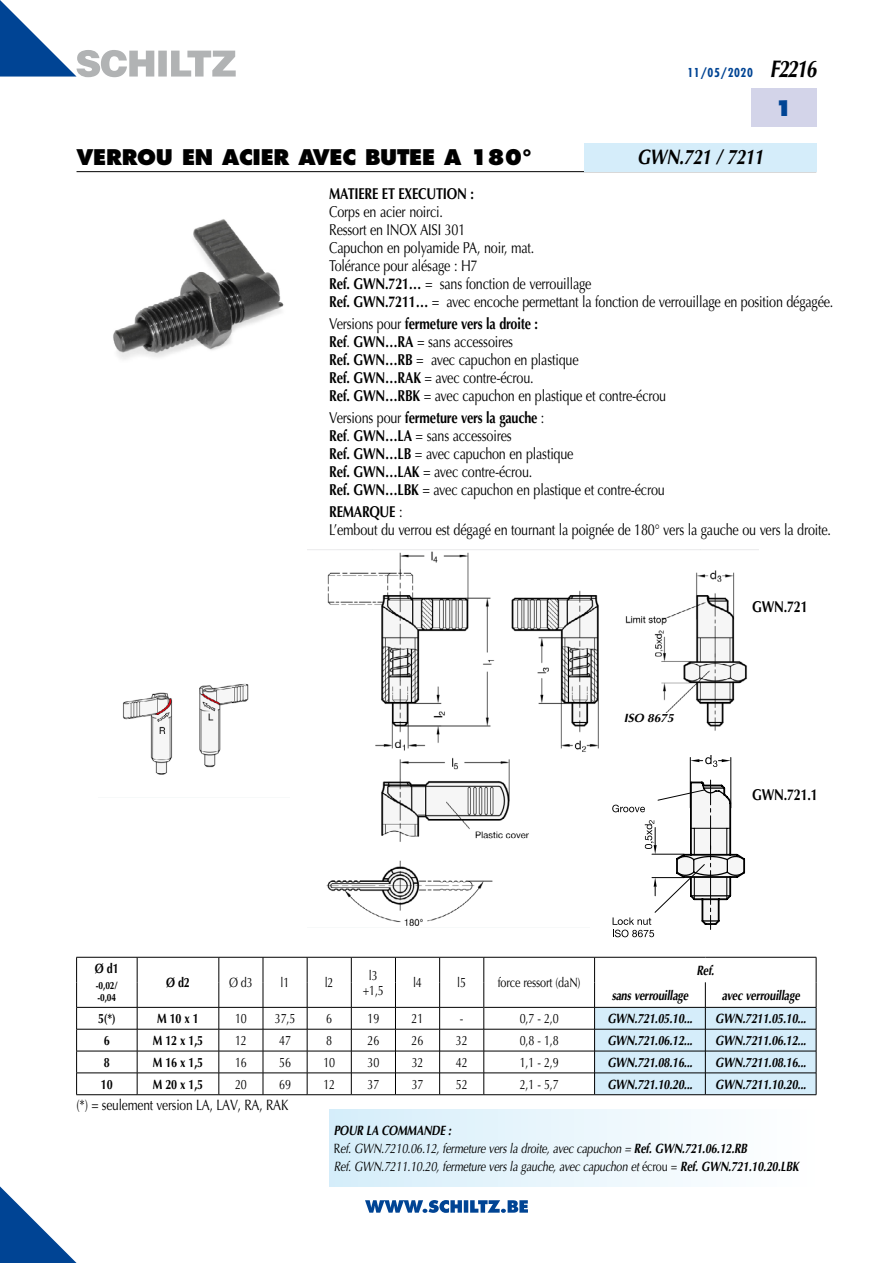
<style>
.page{position:relative;width:893px;height:1263px;background:#fff}
.page>*{position:absolute;margin:0;border:0;box-sizing:border-box;transform-origin:0 0}
.t1{font:800 21px "Futura";letter-spacing:-.015em;color:#000}
.t2{font:italic 700 21px "Optima";letter-spacing:-.015em;color:#000;scale:.8 1}
.t3{font:800 21px "Futura";color:#004494}
.t4{font:15.75px/18px "Optima";letter-spacing:-.015em;color:#000;scale:.8 1}
.t5{font:700 15.75px "Optima";letter-spacing:-.015em;color:#000;scale:.8 1}
.t6{font:15px "Optima";letter-spacing:-.015em;color:#000;scale:.8 1}
.t7{font:italic 13.5px/18px "Optima";letter-spacing:-.015em;color:#000;scale:.8 1}
.t8{font:italic 700 13.5px "Optima";letter-spacing:-.015em;color:#000;scale:.8 1}
.t9{font:13.5px/15px "Optima";letter-spacing:-.015em;color:#000;text-align:center;scale:.8 1}
.t10{font:700 13.5px "Optima";letter-spacing:-.015em;color:#000;scale:.8 1}
.t11{font:700 condensed 12px "Futura";letter-spacing:.05em;color:#004494}
.t12{font:italic 700 12px "Optima";color:#000}
.t13{font:700 10.5px/12px "Optima";color:#000;scale:.8 1}
.s1{font-family:"Optima";font-style:italic;font-stretch:normal;font-size:24px;color:#000}
.s2{font-weight:700}
.s3{font-style:normal}
</style>
<div class="page">
<svg style="left:0;top:1186px;width:77px;height:77px"></svg>
<div style="left:751px;top:89px;width:65px;height:38px;background:#d3d4e9"></div>
<hr style="left:77px;top:171px;width:739px;height:1px;background:#000">
<svg style="left:0;top:0;width:236px;height:77px"></svg>
<svg style="left:365px;top:1200px;width:163px;height:13px"></svg>
<div style="left:584px;top:143px;width:232px;height:28px;background:#d5edfa"></div>
<div style="left:329px;top:1110px;width:487px;height:76px;background:linear-gradient(to right,#d5edfa,#fff)"></div>
<svg style="left:485px;top:1006px;width:109px;height:67px"></svg>
<hr style="left:484px;top:957px;width:111px;height:1px;background:#000">
<hr style="left:484px;top:1007px;width:111px;height:1px;background:#000">
<hr style="left:484px;top:1029px;width:110px;height:1px;background:#000">
<hr style="left:484px;top:1051px;width:110px;height:1px;background:#000">
<hr style="left:484px;top:1073px;width:110px;height:1px;background:#000">
<hr style="left:484px;top:1094px;width:111px;height:1px;background:#000">
<svg style="left:76px;top:957px;width:409px;height:138px"></svg>
<svg style="left:594px;top:957px;width:223px;height:138px"></svg>
<img style="left:113px;top:219px;width:171px;height:140px">
<img style="left:326px;top:551px;width:421px;height:375px">
<div style="left:613px;top:713px;width:72px;height:37px;background:#fff"></div>
<svg style="left:590px;top:755px;width:157px;height:183px"></svg>
<img style="left:123px;top:683px;width:126px;height:92px">
<p class="t11" style="left:687px;top:65px;width:130px">11/05/2020 <span class="s1">F2216</span></p>
<h1 class="t1" style="left:77px;top:144px;width:457px">VERROU EN ACIER AVEC BUTEE A 180°</h1>
<h1 class="t2" style="left:637px;top:145px;width:160px">GWN.721 / 7211</h1>
<h1 class="t3" style="left:775px;top:95px;width:19px">1</h1>
<p class="t5" style="left:329px;top:184px;width:183px">MATIERE ET EXECUTION :</p>
<p class="t4" style="left:329px;top:202px;width:632px">Corps en acier noirci.<br>Ressort en INOX AISI 301<br>Capuchon en polyamide PA, noir, mat.<br>Tolérance pour alésage : H7<br><span class="s2">Ref. GWN.721…</span> = sans fonction de verrouillage<br><span class="s2">Ref. GWN.7211…</span> = avec encoche permettant la fonction de verrouillage en position dégagée.</p>
<p class="t4" style="left:329px;top:315px;width:423px">Versions pour <span class="s2">fermeture vers la droite :<br>Ref</span>. <span class="s2">GWN…RA</span> = sans accessoires<br><span class="s2">Ref. GWN…RB</span> = avec capuchon en plastique<br><span class="s2">Ref. GWN…RAK</span> = avec contre-écrou.<br><span class="s2">Ref. GWN…RBK</span> = avec capuchon en plastique et contre-écrou</p>
<p class="t4" style="left:329px;top:409px;width:421px">Versions pour <span class="s2">fermeture vers la gauche</span> :<br><span class="s2">Ref</span>. <span class="s2">GWN…LA</span> = sans accessoires<br><span class="s2">Ref. GWN…LB</span> = avec capuchon en plastique<br><span class="s2">Ref. GWN…LAK</span> = avec contre-écrou.<br><span class="s2">Ref. GWN…LBK</span> = avec capuchon en plastique et contre-écrou</p>
<p class="t4" style="left:329px;top:503px;width:629px"><span class="s2">REMARQUE</span> :<br>L’embout du verrou est dégagé en tournant la poignée de 180° vers la gauche ou vers la droite.</p>
<p class="t12" style="left:624px;top:711px;width:52px">ISO 8675</p>
<p class="t5" style="left:752px;top:598px;width:71px">GWN.721</p>
<p class="t5" style="left:752px;top:786px;width:84px">GWN.721.1</p>
<p class="t10" style="left:95px;top:961px;width:31px">Ø d1</p>
<p class="t13" style="left:96px;top:980px;width:29px">-0,02/ -0,04</p>
<p class="t10" style="left:166px;top:975px;width:31px">Ø d2</p>
<p class="t9" style="left:229px;top:975px;width:31px">Ø d3</p>
<p class="t9" style="left:281px;top:975px;width:13px">l1</p>
<p class="t9" style="left:325px;top:975px;width:13px">l2</p>
<p class="t9" style="left:363px;top:968px;width:28px">l3 +1,5</p>
<p class="t9" style="left:413px;top:975px;width:13px">l4</p>
<p class="t9" style="left:457px;top:975px;width:13px">l5</p>
<p class="t9" style="left:498px;top:975px;width:105px">force ressort (daN)</p>
<p class="t8" style="left:696px;top:962px;width:24px">Ref.</p>
<p class="t8" style="left:612px;top:987px;width:97px">sans verrouillage</p>
<p class="t8" style="left:722px;top:987px;width:99px">avec verrouillage</p>
<p class="t10" style="left:98px;top:1011px;width:23px">5(*)</p>
<p class="t10" style="left:157px;top:1011px;width:54px">M 10 x 1</p>
<p class="t9" style="left:235px;top:1011px;width:16px">10</p>
<p class="t9" style="left:275px;top:1011px;width:27px">37,5</p>
<p class="t9" style="left:326px;top:1011px;width:9px">6</p>
<p class="t9" style="left:367px;top:1011px;width:16px">19</p>
<p class="t9" style="left:412px;top:1011px;width:16px">21</p>
<p class="t9" style="left:460px;top:1011px;width:6px">-</p>
<p class="t9" style="left:520px;top:1011px;width:50px">0,7 - 2,0</p>
<p class="t8" style="left:607px;top:1011px;width:108px">GWN.721.05.10...</p>
<p class="t8" style="left:715px;top:1011px;width:115px">GWN.7211.05.10...</p>
<p class="t10" style="left:104px;top:1032px;width:9px">6</p>
<p class="t10" style="left:153px;top:1032px;width:65px">M 12 x 1,5</p>
<p class="t9" style="left:235px;top:1033px;width:16px">12</p>
<p class="t9" style="left:279px;top:1033px;width:16px">47</p>
<p class="t9" style="left:326px;top:1033px;width:9px">8</p>
<p class="t9" style="left:367px;top:1033px;width:16px">26</p>
<p class="t9" style="left:412px;top:1033px;width:16px">26</p>
<p class="t9" style="left:456px;top:1033px;width:16px">32</p>
<p class="t9" style="left:520px;top:1033px;width:50px">0,8 - 1,8</p>
<p class="t8" style="left:607px;top:1032px;width:108px">GWN.721.06.12...</p>
<p class="t8" style="left:715px;top:1032px;width:115px">GWN.7211.06.12...</p>
<p class="t10" style="left:104px;top:1054px;width:9px">8</p>
<p class="t10" style="left:153px;top:1054px;width:65px">M 16 x 1,5</p>
<p class="t9" style="left:235px;top:1055px;width:16px">16</p>
<p class="t9" style="left:279px;top:1055px;width:16px">56</p>
<p class="t9" style="left:323px;top:1055px;width:16px">10</p>
<p class="t9" style="left:367px;top:1055px;width:16px">30</p>
<p class="t9" style="left:412px;top:1055px;width:16px">32</p>
<p class="t9" style="left:456px;top:1055px;width:16px">42</p>
<p class="t9" style="left:520px;top:1055px;width:50px">1,1 - 2,9</p>
<p class="t8" style="left:607px;top:1054px;width:108px">GWN.721.08.16...</p>
<p class="t8" style="left:715px;top:1054px;width:115px">GWN.7211.08.16...</p>
<p class="t10" style="left:101px;top:1076px;width:16px">10</p>
<p class="t10" style="left:153px;top:1076px;width:65px">M 20 x 1,5</p>
<p class="t9" style="left:235px;top:1077px;width:16px">20</p>
<p class="t9" style="left:279px;top:1077px;width:16px">69</p>
<p class="t9" style="left:323px;top:1077px;width:16px">12</p>
<p class="t9" style="left:367px;top:1077px;width:16px">37</p>
<p class="t9" style="left:412px;top:1077px;width:16px">37</p>
<p class="t9" style="left:456px;top:1077px;width:16px">52</p>
<p class="t9" style="left:520px;top:1077px;width:50px">2,1 - 5,7</p>
<p class="t8" style="left:607px;top:1076px;width:108px">GWN.721.10.20...</p>
<p class="t8" style="left:715px;top:1076px;width:115px">GWN.7211.10.20...</p>
<p class="t6" style="left:76px;top:1096px;width:266px">(*) = seulement version LA, LAV, RA, RAK</p>
<p class="t7" style="left:334px;top:1122px;width:583px"><span class="s2">POUR LA COMMANDE :<br></span><span class="s3">R</span>ef. GWN.7210.06.12, fermeture vers la droite, avec capuchon = <span class="s2">Ref. GWN.721.06.12.RB<br></span>Ref. GWN.7211.10.20, fermeture vers la gauche, avec capuchon et <span class="s3">écrou =</span> <span class="s2">Ref. GWN.721.10.20.LBK</span></p>
</div>
